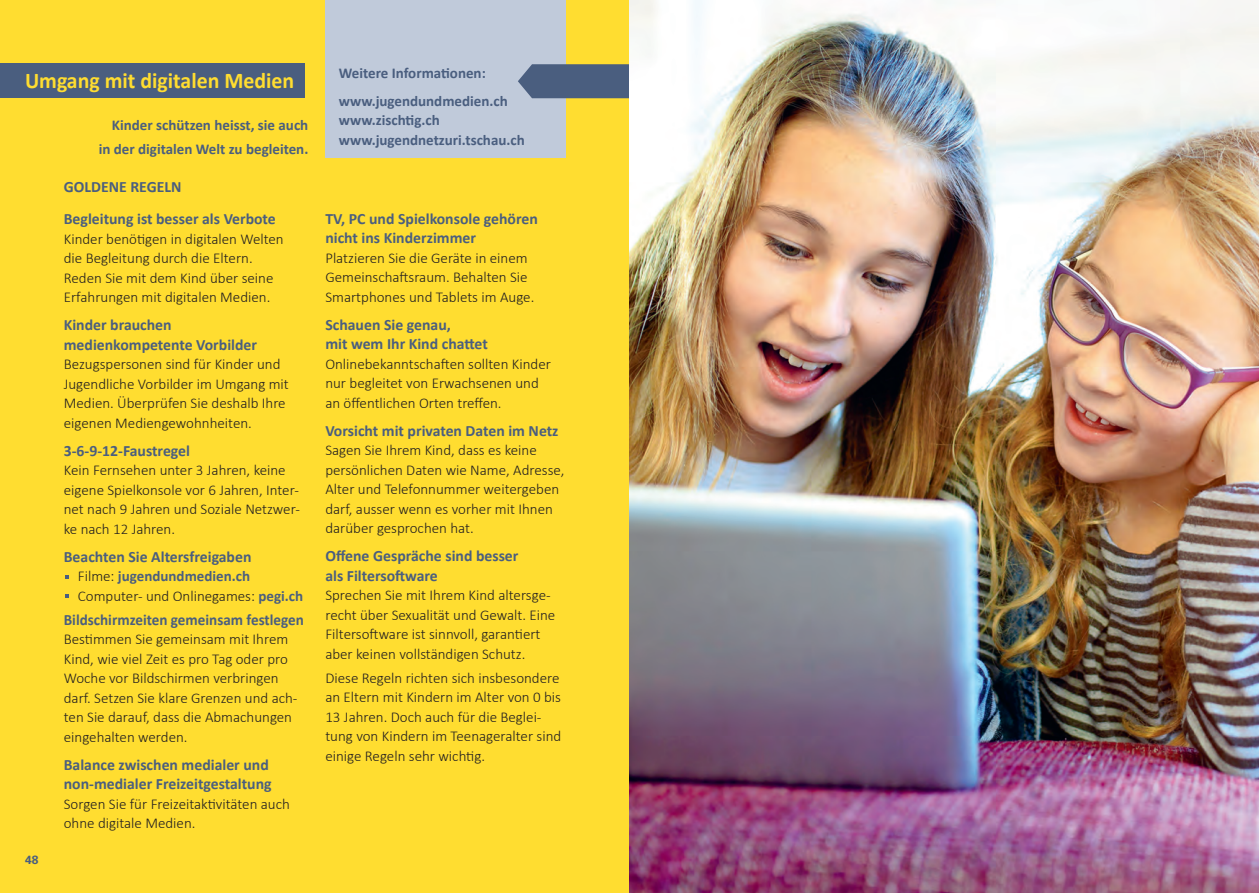
<style>
.page{position:relative;width:1259px;height:893px;background:#fff}
.page>*{position:absolute;margin:0;border:0;box-sizing:border-box;transform-origin:0 0}
.t1{font:700 22.5px "Calibri";color:#ffdd30}
.t2{font:700 15.75px/19.5px "Calibri";color:#4a5e7f}
.t3{font:700 15.75px "Calibri";color:#4a5e7f;scale:.96 1}
.t4{font:300 15px/19.5px "Calibri";color:#231f20}
.t5{font:700 15px/24px "Calibri";color:#4a5e7f}
.t6{font:700 12px "Univers";color:#4a5e7f}
.s1{font-weight:700;color:#4a5e7f}
</style>
<div class="page">
<div style="left:0;top:0;width:629px;height:893px;background:#ffdd30"></div>
<div style="left:0;top:64px;width:304px;height:34px;background:#4a5e7f"></div>
<svg style="left:65px;top:594px;width:3px;height:4px"></svg>
<div style="left:325px;top:0;width:241px;height:157px;background:#c0cada"></div>
<svg style="left:518px;top:64px;width:111px;height:34px;background:#526584"></svg>
<img style="left:629px;top:0;width:630px;height:893px">
<h1 class="t1" style="left:25px;top:66px;width:271px">Umgang mit digitalen Medien</h1>
<p class="t5" style="left:99px;top:113px;width:211px;text-align:right">Kinder schützen heisst, sie auch in der digitalen Welt zu begleiten.</p>
<p class="t6" style="left:25px;top:852px;width:15px">48</p>
<p class="t2" style="left:64px;top:171px;width:213px;line-height:32.2px">GOLDENE REGELN<br>Begleitung ist besser als Verbote</p>
<p class="t4" style="left:64px;top:228px;width:221px">Kinder benötigen in digitalen Welten die Begleitung durch die Eltern.<br>Reden Sie mit dem Kind über seine Erfahrungen mit digitalen Medien.</p>
<p class="t2" style="left:64px;top:315px;width:195px">Kinder brauchen medienkompetente Vorbilder</p>
<p class="t4" style="left:64px;top:354px;width:227px">Bezugspersonen sind für Kinder und Jugendliche Vorbilder im Umgang mit Medien. Überprüfen Sie deshalb Ihre eigenen Mediengewohnheiten.</p>
<p class="t2" style="left:64px;top:441px;width:128px">3-6-9-12-Faustregel</p>
<p class="t4" style="left:64px;top:460px;width:238px">Kein Fernsehen unter 3 Jahren, keine eigene Spielkonsole vor 6 Jahren, Inter&shy;net nach 9 Jahren und Soziale Netzwer&shy;ke nach 12 Jahren.</p>
<p class="t2" style="left:64px;top:547px;width:189px">Beachten Sie Altersfreigaben</p>
<p class="t4" style="left:78px;top:566px;width:227px">Filme: <span class="s1">jugendundmedien.ch<br></span>Computer- und Onlinegames: <span class="s1">pegi.ch</span></p>
<p class="t3" style="left:64px;top:609px;width:251px">Bildschirmzeiten gemeinsam festlegen</p>
<p class="t4" style="left:64px;top:629px;width:235px">Bestimmen Sie gemeinsam mit Ihrem Kind, wie viel Zeit es pro Tag oder pro Woche vor Bildschirmen verbringen darf. Setzen Sie klare Grenzen und ach&shy;ten Sie darauf, dass die Abmachungen eingehalten werden.</p>
<p class="t2" style="left:64px;top:755px;width:209px">Balance zwischen medialer und non-medialer Freizeitgestaltung</p>
<p class="t4" style="left:64px;top:793px;width:228px">Sorgen Sie für Freizeitaktivitäten auch ohne digitale Medien.</p>
<p class="t5" style="left:339px;top:59px;width:170px;line-height:28px">Weitere Informationen: www.jugendundmedien.ch</p>
<p class="t5" style="left:339px;top:110px;width:187px;line-height:19.5px">www.zischtig.ch www.jugendnetzuri.tschau.ch</p>
<p class="t2" style="left:325px;top:209px;width:214px">TV, PC und Spielkonsole gehören nicht ins Kinderzimmer</p>
<p class="t4" style="left:325px;top:247px;width:210px">Platzieren Sie die Geräte in einem<br>Gemeinschaftsraum. Behalten Sie<br>Smartphones und Tablets im Auge.</p>
<p class="t2" style="left:325px;top:315px;width:164px">Schauen Sie genau,<br>mit wem Ihr Kind chattet</p>
<p class="t4" style="left:325px;top:353px;width:227px">Onlinebekanntschaften sollten Kinder nur begleitet von Erwachsenen und an öffentlichen Orten treffen.</p>
<p class="t2" style="left:325px;top:421px;width:235px">Vorsicht mit privaten Daten im Netz</p>
<p class="t4" style="left:325px;top:440px;width:241px">Sagen Sie Ihrem Kind, dass es keine persönlichen Daten wie Name, Adresse, Alter und Telefonnummer weitergeben darf, ausser wenn es vorher mit Ihnen darüber gesprochen hat.</p>
<p class="t2" style="left:325px;top:546px;width:195px">Offene Gespräche sind besser als Filtersoftware</p>
<p class="t4" style="left:325px;top:585px;width:231px">Sprechen Sie mit Ihrem Kind altersge&shy;recht über Sexualität und Gewalt. Eine Filtersoftware ist sinnvoll, garantiert aber keinen vollständigen Schutz.</p>
<p class="t4" style="left:325px;top:667px;width:237px">Diese Regeln richten sich insbesondere an Eltern mit Kindern im Alter von 0 bis 13 Jahren. Doch auch für die Beglei&shy;tung von Kindern im Teenageralter sind einige Regeln sehr wichtig.</p>
</div>
